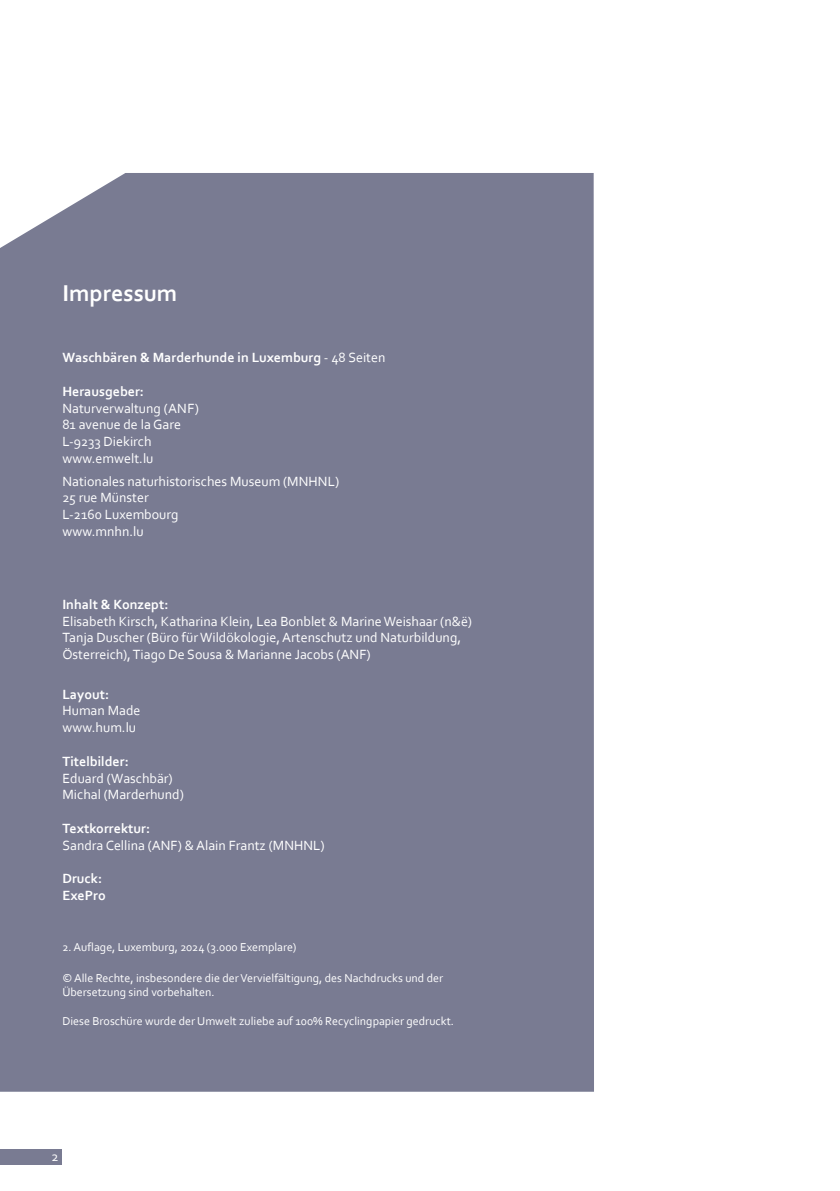
<style>
.page{position:relative;width:840px;height:1191px;background:#fff}
.page>*{position:absolute;margin:0;border:0;box-sizing:border-box;transform-origin:0 0}
.t1{font:700 24px "Corbel";color:#fff}
.t2{font:14px/16.8px "Corbel";color:#fff}
.t3{font:700 14px/16.8px "Corbel";color:#fff}
.t4{font:12px/14.4px "Corbel";color:#fff}
.s1{font-weight:400}
</style>
<div class="page">
<div style="left:0;top:1149px;width:62px;height:15px;background:#797b92"></div>
<div style="left:0;top:173px;width:593px;height:918px;background:#797b92"></div>
<h1 class="t1" style="left:62px;top:279px;width:116px">Impressum</h1>
<p class="t3" style="left:62px;top:349px;width:324px">Waschbären &amp; Marderhunde in Luxemburg <span class="s1">- 48 Seiten</span></p>
<p class="t3" style="left:62px;top:382px;width:83px">Herausgeber:</p>
<p class="t2" style="left:62px;top:399px;width:138px">Naturverwaltung (ANF)<br>81 avenue de la Gare<br>L-9233 Diekirch www.emwelt.lu</p>
<p class="t2" style="left:62px;top:472px;width:278px">Nationales naturhistorisches Museum (MNHNL)<br>25 rue Münster<br>L-2160 Luxembourg<br>www.mnhn.lu</p>
<p class="t3" style="left:62px;top:595px;width:107px">Inhalt &amp; Konzept:</p>
<p class="t2" style="left:62px;top:612px;width:411px">Elisabeth Kirsch, Katharina Klein, Lea Bonblet &amp; Marine Weishaar (n&amp;ë)<br>Tanja Duscher (Büro für Wildökologie, Artenschutz und Naturbildung,<br>Österreich), Tiago De Sousa &amp; Marianne Jacobs (ANF)</p>
<p class="t3" style="left:62px;top:685px;width:48px">Layout:</p>
<p class="t2" style="left:62px;top:702px;width:80px">Human Made www.hum.lu</p>
<p class="t3" style="left:62px;top:752px;width:68px">Titelbilder:</p>
<p class="t2" style="left:62px;top:769px;width:123px">Eduard (Waschbär)<br>Michal (Marderhund)</p>
<p class="t3" style="left:62px;top:819px;width:89px">Textkorrektur:</p>
<p class="t2" style="left:62px;top:836px;width:264px">Sandra Cellina (ANF) &amp; Alain Frantz (MNHNL)</p>
<p class="t3" style="left:62px;top:870px;width:45px">Druck:<br>ExePro</p>
<p class="t4" style="left:62px;top:939px;width:235px">2. Auflage, Luxemburg, 2024 (3.000 Exemplare)</p>
<p class="t4" style="left:62px;top:970px;width:382px">© Alle Rechte, insbesondere die der Vervielfältigung, des Nachdrucks und der<br>Übersetzung sind vorbehalten.</p>
<p class="t4" style="left:62px;top:1013px;width:393px">Diese Broschüre wurde der Umwelt zuliebe auf 100% Recyclingpapier gedruckt.</p>
<p class="t2" style="left:51px;top:1147px;width:9px">2</p>
</div>
